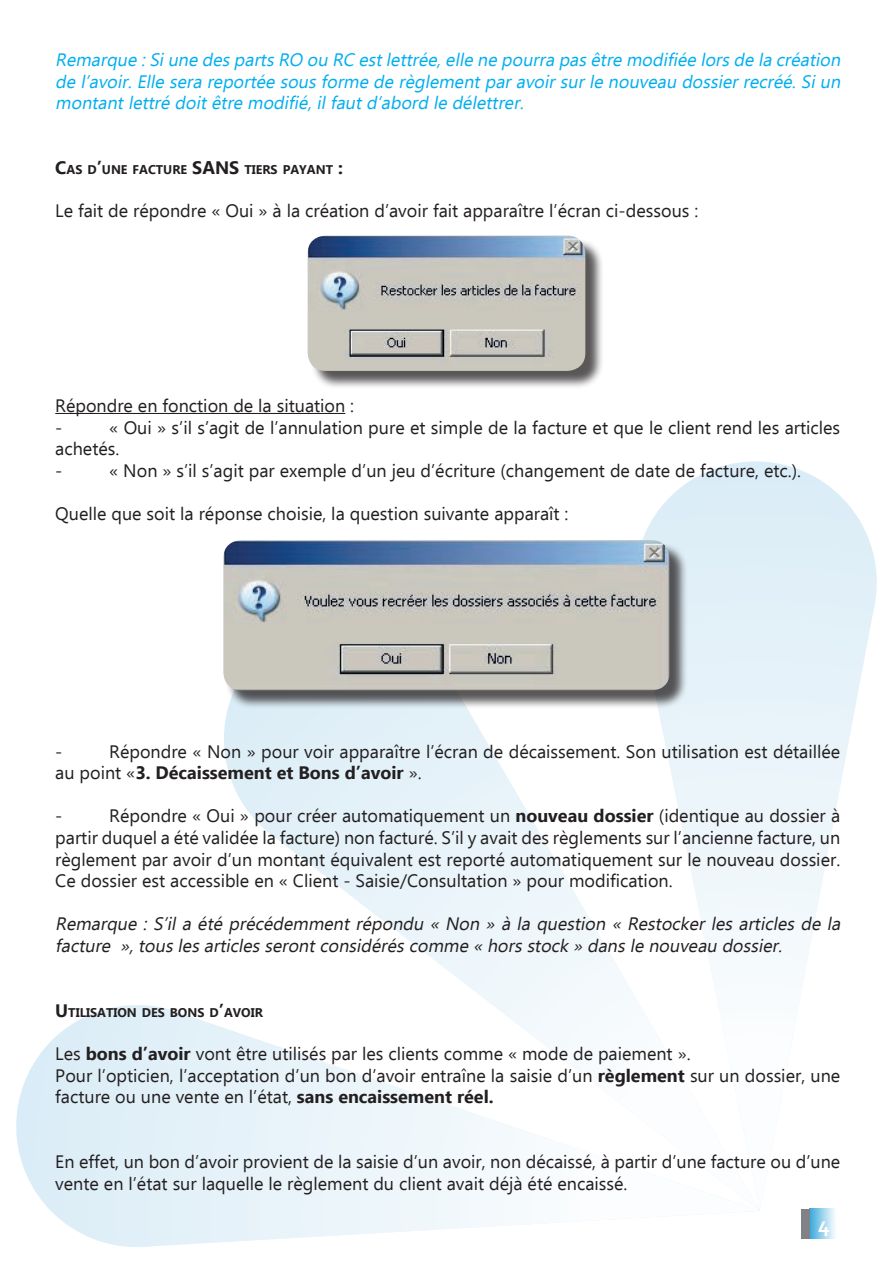
<style>
.page{position:relative;width:893px;height:1263px;background:#fff}
.page>*{position:absolute;margin:0;border:0;box-sizing:border-box;transform-origin:0 0}
.t1{font:700 22.5px "Corbel";color:#fff}
.t2{font:18px/21.6px "Ebrima";color:#231f20}
.t3{font:italic 18px/21.6px "Ebrima";color:#00aeef;text-align:justify}
.t4{font:italic 18px/21.6px "Ebrima";color:#231f20}
.t5{font:700 12.6px "Ebrima";color:#231f20}
.s1{font-size:18px}
.s2{font-weight:700}
</style>
<div class="page">
<svg style="left:16px;top:1005px;width:545px;height:242px"></svg>
<svg style="left:224px;top:709px;width:411px;height:502px"></svg>
<svg style="left:635px;top:461px;width:242px;height:750px"></svg>
<div style="left:809px;top:1209px;width:30px;height:30px;background:linear-gradient(to right,#3da9dc,#fff)"></div>
<div style="left:801px;top:1209px;width:8px;height:30px;background:#808285"></div>
<hr style="left:55px;top:413px;width:290px;height:1px;background:#231f20">
<div style="left:310px;top:238px;width:294px;height:152px;background:#231f20;opacity:.75"></div>
<img style="left:308px;top:236px;width:277px;height:135px">
<div style="left:226px;top:542px;width:462px;height:167px;background:#231f20;opacity:.75"></div>
<img style="left:223px;top:540px;width:447px;height:150px">
<p class="t3" style="left:55px;top:50px;width:791px">Remarque :Siune despartsRO ou RC estlettrée,elle ne pourra pasêtre modifiée lorsde la création de l’avoir.Elle sera reportée sousforme de règlementparavoirsurle nouveau dossierrecréé.Siun montantlettré doitêtre modifié,ilfautd’abord le délettrer.</p>
<p class="t5" style="left:55px;top:160px;width:150px"><span class="s1">C</span>AS D<span class="s1">’</span>UNE FACTURE <span class="s1">SANS</span></p>
<p class="t5" style="left:244px;top:160px;width:100px">TIERS PAYANT <span class="s1">:</span></p>
<p class="t2" style="left:55px;top:201px;width:645px">Le fait de répondre « Oui » à la création d’avoir fait apparaître l’écran ci-dessous :</p>
<p class="t2" style="left:55px;top:396px;width:300px">Répondre en fonction de la situation : -</p>
<p class="t2" style="left:55px;top:417px;width:786px;text-indent:54px">« Oui » s’il s’agit de l’annulation pure et simple de la facture et que le client rend les articles achetés.<br>-</p>
<p class="t2" style="left:109px;top:461px;width:693px">« Non » s’il s’agit par exemple d’un jeu d’écriture (changement de date de facture, etc.).</p>
<p class="t2" style="left:55px;top:504px;width:515px">Quelle que soit la réponse choisie, la question suivante apparaît :</p>
<p class="t2" style="left:55px;top:741px;width:786px;text-indent:54px">Répondre « Non » pour voir apparaître l’écran de décaissement. Son utilisation est détaillée au point «<span class="s2">3. Décaissement et Bons d’avoir</span> ».</p>
<p class="t2" style="left:55px;top:806px;width:9px">-</p>
<p class="t2" style="left:55px;top:741px;width:9px">-</p>
<p class="t2" style="left:55px;top:806px;width:786px;text-align:justify;text-indent:54px">Répondre « Oui » pour créer automatiquement un <span class="s2">nouveau dossier</span> (identique au dossier à partir duquel a été validée la facture) non facturé. S’il y avait des règlements sur l’ancienne facture, un règlement par avoir d’un montant équivalent est reporté automatiquement sur le nouveau dossier.<br>Ce dossier est accessible en « Client - Saisie/Consultation » pour modification.</p>
<p class="t4" style="left:55px;top:914px;width:791px">Remarque : S’il a été précédemment répondu « Non » à la question « Restocker les articles de la facture »,touslesarticlesserontconsidéréscomme «horsstock»dansle nouveau dossier.</p>
<p class="t5" style="left:55px;top:1003px;width:209px"><span class="s1">U</span> TILISATION DES BONS D<span class="s1">’</span>AVOIR</p>
<p class="t2" style="left:55px;top:1044px;width:786px">Les <span class="s2">bons d’avoir</span> vont être utilisés par les clients comme « mode de paiement ».<br>Pour l’opticien, l’acceptation d’un bon d’avoir entraîne la saisie d’un <span class="s2">règlement</span> sur un dossier, une facture ou une vente en l’état, <span class="s2">sans encaissement réel.</span></p>
<p class="t2" style="left:55px;top:1152px;width:786px">En effet, un bon d’avoir provient de la saisie d’un avoir, non décaissé, à partir d’une facture ou d’une vente en l’état sur laquelle le règlement du client avait déjà été encaissé.</p>
<p class="t1" style="left:818px;top:1211px;width:13px">4</p>
</div>
